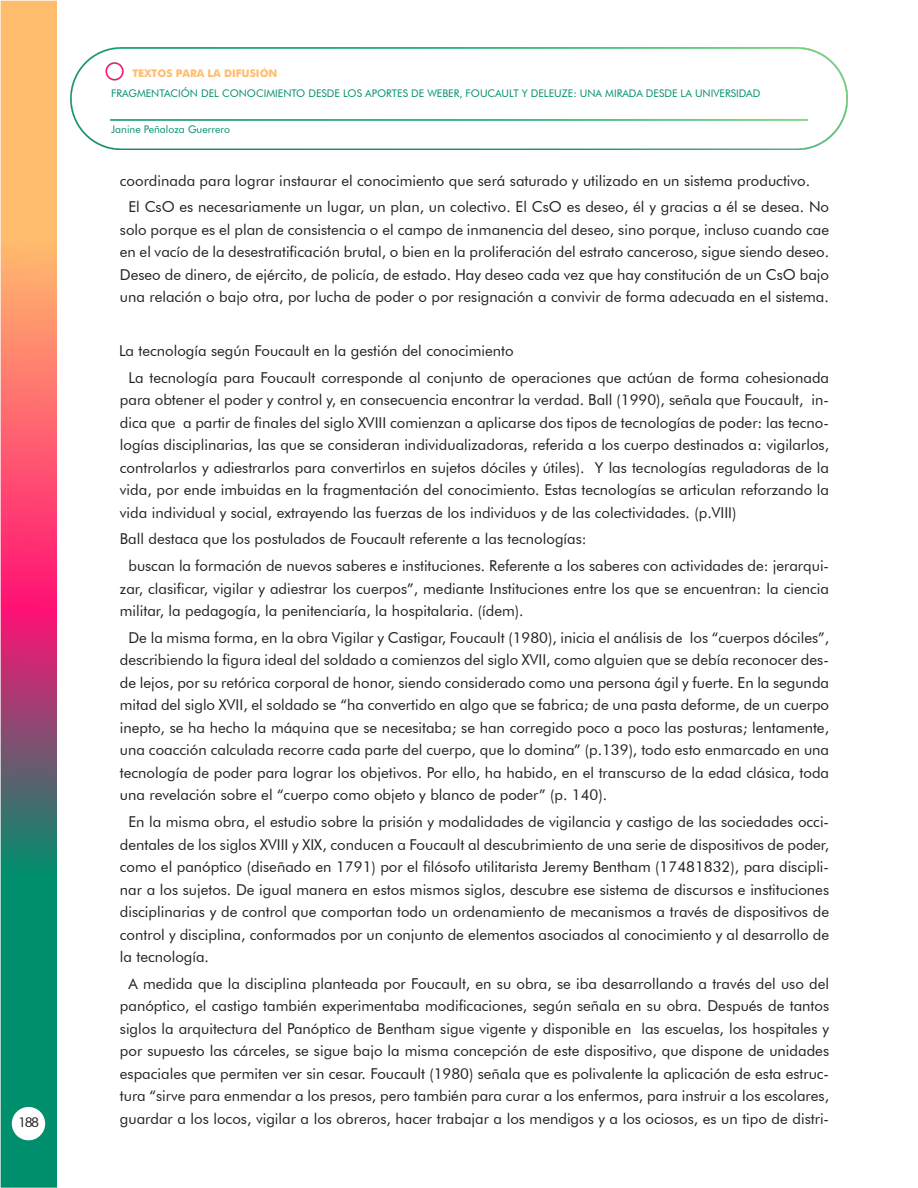
<style>
.page{position:relative;width:918px;height:1188px;background:#fff}
.page>*{position:absolute;margin:0;border:0;box-sizing:border-box;transform-origin:0 0}
.t1{font:15px/22.5px "Futura BT";color:#231f20;text-align:justify}
.t2{font:13.5px "Futura BT";color:#231f20}
.t3{font:10.5px "Futura BT";color:#008f6d}
.t4{font:700 10.5px "Futura";color:#ffbc6d}
</style>
<div class="page">
<img style="left:0;top:0;width:57px;height:1188px">
<img style="left:71px;top:48px;width:776px;height:102px">
<div style="left:12px;top:1107px;width:33px;height:33px;background:#fff;border-radius:50%"></div>
<p class="t2" style="left:18px;top:1114px;width:22px">188</p>
<p class="t4" style="left:132px;top:66px;width:147px">TEXTOS PARA LA DIFUSIÓN</p>
<p class="t3" style="left:111px;top:87px;width:651px">FRAGMENTACIÓN DEL CONOCIMIENTO DESDE LOS APORTES DE WEBER, FOUCAULT Y DELEUZE: UNA MIRADA DESDE LA UNIVERSIDAD</p>
<p class="t3" style="left:111px;top:123px;width:120px">Janine Peñaloza Guerrero</p>
<p class="t1" style="left:120px;top:169px;width:692px">coordinada para lograr instaurar el conocimiento que será saturado y utilizado en un sistema productivo.</p>
<p class="t1" style="left:120px;top:196px;width:711px;text-align:center">El CsO es necesariamente un lugar, un plan, un colectivo. El CsO es deseo, él y gracias a él se desea. No solo porque es el plan de consistencia o el campo de inmanencia del deseo, sino porque, incluso cuando cae en el vacío de la desestratificación brutal, o bien en la proliferación del estrato canceroso, sigue siendo deseo.<br>Deseo de dinero, de ejército, de policía, de estado. Hay deseo cada vez que hay constitución de un CsO bajo una relación o bajo otra, por lucha de poder o por resignación a convivir de forma adecuada en el sistema.</p>
<p class="t1" style="left:119px;top:339px;width:396px">La tecnología según Foucault en la gestión del conocimiento</p>
<p class="t1" style="left:120px;top:366px;width:711px;text-indent:9px">La tecnología para Foucault corresponde al conjunto de operaciones que actúan de forma cohesionada para obtener el poder y control y, en consecuencia encontrar la verdad. Ball (1990), señala que Foucault, in&shy;dica que a partir de finales del siglo XVIII comienzan a aplicarse dos tipos de tecnologías de poder: las tecno&shy;logías disciplinarias, las que se consideran individualizadoras, referida a los cuerpo destinados a: vigilarlos, controlarlos y adiestrarlos para convertirlos en sujetos dóciles y útiles). Y las tecnologías reguladoras de la vida, por ende imbuidas en la fragmentación del conocimiento. Estas tecnologías se articulan reforzando la vida individual y social, extrayendo las fuerzas de los individuos y de las colectividades. (p.VIII)</p>
<p class="t1" style="left:120px;top:528px;width:468px">Ball destaca que los postulados de Foucault referente a las tecnologías:</p>
<p class="t1" style="left:120px;top:555px;width:711px;text-indent:9px">buscan la formación de nuevos saberes e instituciones. Referente a los saberes con actividades de: jerarqui&shy;zar, clasificar, vigilar y adiestrar los cuerpos”, mediante Instituciones entre los que se encuentran: la ciencia militar, la pedagogía, la penitenciaría, la hospitalaria. (ídem).</p>
<p class="t1" style="left:120px;top:626px;width:711px;text-indent:9px">De la misma forma, en la obra Vigilar y Castigar, Foucault (1980), inicia el análisis de los “cuerpos dóciles”, describiendo la figura ideal del soldado a comienzos del siglo XVII, como alguien que se debía reconocer des&shy;de lejos, por su retórica corporal de honor, siendo considerado como una persona ágil y fuerte. En la segunda mitad del siglo XVII, el soldado se “ha convertido en algo que se fabrica; de una pasta deforme, de un cuerpo inepto, se ha hecho la máquina que se necesitaba; se han corregido poco a poco las posturas; lentamente, una coacción calculada recorre cada parte del cuerpo, que lo domina” (p.139), todo esto enmarcado en una tecnología de poder para lograr los objetivos. Por ello, ha habido, en el transcurso de la edad clásica, toda una revelación sobre el “cuerpo como objeto y blanco de poder” (p. 140).</p>
<p class="t1" style="left:120px;top:811px;width:711px;text-indent:9px">En la misma obra, el estudio sobre la prisión y modalidades de vigilancia y castigo de las sociedades occi&shy;dentales de los siglos XVIII y XIX, conducen a Foucault al descubrimiento de una serie de dispositivos de poder, como el panóptico (diseñado en 1791) por el filósofo utilitarista Jeremy Bentham (17481832), para discipli&shy;nar a los sujetos. De igual manera en estos mismos siglos, descubre ese sistema de discursos e instituciones disciplinarias y de control que comportan todo un ordenamiento de mecanismos a través de dispositivos de control y disciplina, conformados por un conjunto de elementos asociados al conocimiento y al desarrollo de la tecnología.</p>
<p class="t1" style="left:120px;top:972px;width:711px;text-align:center">A medida que la disciplina planteada por Foucault, en su obra, se iba desarrollando a través del uso del panóptico, el castigo también experimentaba modificaciones, según señala en su obra. Después de tantos siglos la arquitectura del Panóptico de Bentham sigue vigente y disponible en las escuelas, los hospitales y por supuesto las cárceles, se sigue bajo la misma concepción de este dispositivo, que dispone de unidades espaciales que permiten ver sin cesar. Foucault (1980) señala que es polivalente la aplicación de esta estruc&shy;tura “sirve para enmendar a los presos, pero también para curar a los enfermos, para instruir a los escolares, guardar a los locos, vigilar a los obreros, hacer trabajar a los mendigos y a los ociosos, es un tipo de distri-</p>
</div>
